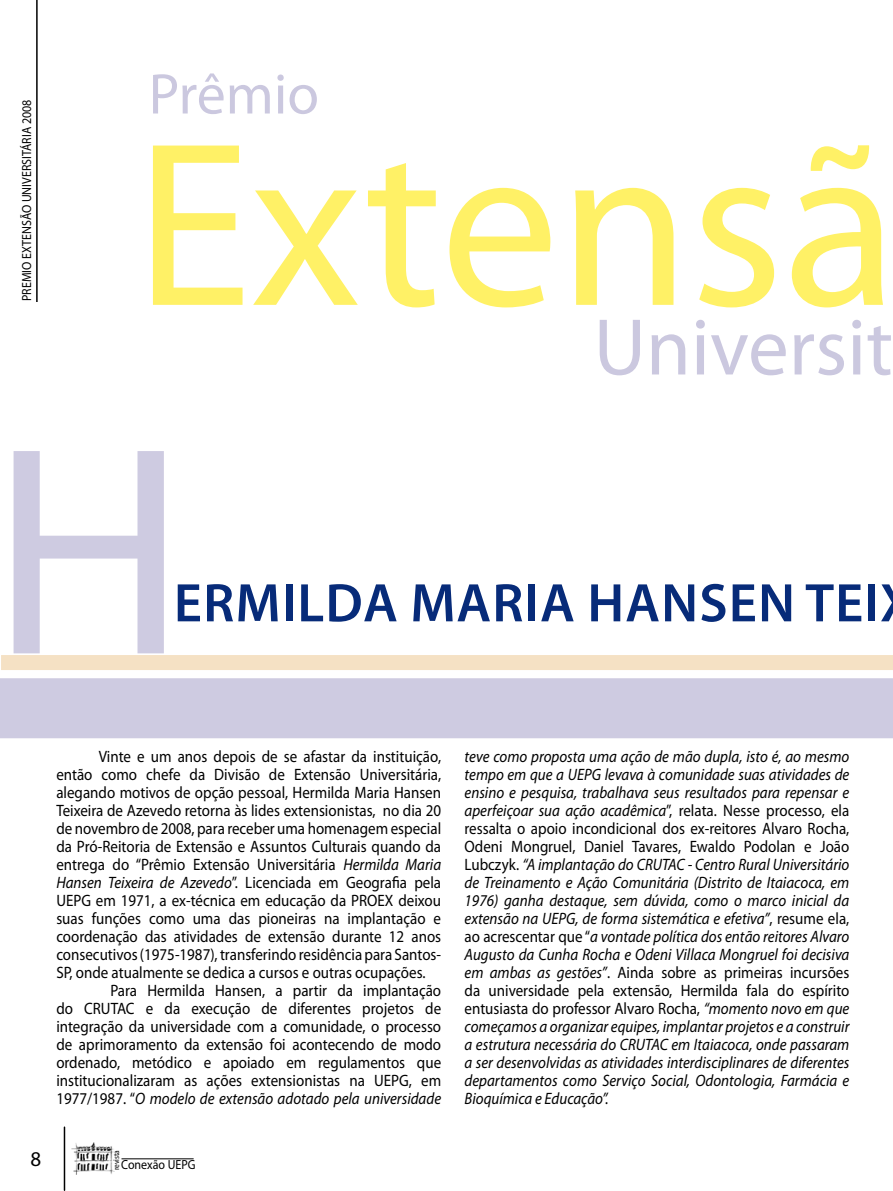
<style>
.page{position:relative;width:893px;height:1191px;background:#fff}
.page>*{position:absolute;margin:0;border:0;box-sizing:border-box;transform-origin:0 0}
.t1{font:300px "Myriad Pro";color:#cecbe1}
.t2{font:236.25px "Myriad Pro";color:#fff166}
.t3{font:81px "Myriad Pro";color:#cbc8df}
.t4{font:57.75px "Myriad Pro";color:#cbc8df}
.t5{font:600 54.75px "Myriad Pro";letter-spacing:.02em;color:#072b79}
.t6{font:21px "Myriad Pro";color:#000}
.t7{font:italic 16.5px/18px "Myriad Pro";color:#000;text-align:justify;scale:.91 1}
.t8{font:16.5px "Myriad Pro";color:#000;scale:.91 1}
.t9{font:13.2px "Myriad Pro";color:#000;scale:.91 1}
.t10{font:8.25px "Myriad Pro";letter-spacing:-.02em;color:#000;scale:.91 1}
.s1{font-style:italic}
.s2{font-style:normal}
</style>
<div class="page">
<hr style="left:36px;top:0;width:2px;height:302px;background:#000">
<hr style="left:64px;top:1127px;width:1px;height:63px;background:#000">
<img style="left:72px;top:1142px;width:42px;height:32px">
<hr style="left:121px;top:1158px;width:73px;height:1px;background:#000">
<div style="left:0;top:678px;width:893px;height:60px;background:#cecbe1"></div>
<div style="left:1px;top:655px;width:892px;height:15px;background:#f5e1c4"></div>
<p class="t9" style="left:19px;top:301px;width:223px;rotate:-90deg">PREMIO EXTENSÃO UNIVERSITÁRIA 2008</p>
<h3 class="t4" style="left:149px;top:58px;width:172px">Prêmio</h3>
<h2 class="t2" style="left:135px;top:80px;width:764px">Extensã</h2>
<h3 class="t3" style="left:594px;top:297px;width:301px">Universit</h3>
<h1 class="t1" style="left:-9px;top:368px;width:197px">H</h1>
<h3 class="t5" style="left:174px;top:568px;width:707px">ERMILDA MARIA HANSEN TEI</h3>
<p class="t8" style="left:99px;top:746px;width:378px">Vinte e um anos depois de se afastar da instituição,</p>
<p class="t8" style="left:56px;top:764px;width:424px">então como chefe da Divisão de Extensão Universitária,</p>
<p class="t8" style="left:56px;top:782px;width:424px">alegando motivos de opção pessoal, Hermilda Maria Hansen</p>
<p class="t8" style="left:56px;top:800px;width:424px">Teixeira de Azevedo retorna às lides extensionistas, no dia 20</p>
<p class="t8" style="left:56px;top:818px;width:424px">de novembro de 2008, para receber uma homenagem especial</p>
<p class="t8" style="left:56px;top:836px;width:424px">da Pró-Reitoria de Extensão e Assuntos Culturais quando da</p>
<p class="t8" style="left:56px;top:854px;width:424px">entrega do “Prêmio Extensão Universitária <span class="s1">Hermilda Maria</span></p>
<p class="t8" style="left:56px;top:872px;width:424px"><span class="s1">Hansen Teixeira de Azevedo</span>”. Licenciada em Geografia pela</p>
<p class="t8" style="left:56px;top:890px;width:424px">UEPG em 1971, a ex-técnica em educação da PROEX deixou</p>
<p class="t8" style="left:56px;top:908px;width:424px">suas funções como uma das pioneiras na implantação e</p>
<p class="t8" style="left:56px;top:926px;width:424px">coordenação das atividades de extensão durante 12 anos</p>
<p class="t8" style="left:56px;top:944px;width:424px">consecutivos (1975-1987), transferindo residência para Santos-</p>
<p class="t8" style="left:56px;top:962px;width:407px">SP, onde atualmente se dedica a cursos e outras ocupações.</p>
<p class="t8" style="left:110px;top:980px;width:365px">Para Hermilda Hansen, a partir da implantação</p>
<p class="t8" style="left:56px;top:998px;width:424px">do CRUTAC e da execução de diferentes projetos de</p>
<p class="t8" style="left:56px;top:1016px;width:424px">integração da universidade com a comunidade, o processo</p>
<p class="t8" style="left:56px;top:1034px;width:424px">de aprimoramento da extensão foi acontecendo de modo</p>
<p class="t8" style="left:56px;top:1052px;width:424px">ordenado, metódico e apoiado em regulamentos que</p>
<p class="t8" style="left:56px;top:1070px;width:424px">institucionalizaram as ações extensionistas na UEPG, em</p>
<p class="t7" style="left:56px;top:1089px;width:424px"><span class="s2">1977/1987. “</span>O modelo de extensão adotado pela universidade</p>
<p class="t6" style="left:30px;top:1146px;width:12px">8</p>
<p class="t10" style="left:111px;top:1170px;width:23px;rotate:-90deg">revista</p>
<p class="t9" style="left:121px;top:1156px;width:83px">Conexão UEPG</p>
<p class="t7" style="left:465px;top:747px;width:424px">teve como proposta uma ação de mão dupla, isto é, ao mesmo tempo em que a UEPG levava à comunidade suas atividades de ensino e pesquisa, trabalhava seus resultados para repensar e aperfeiçoar sua ação acadêmica<span class="s2">”, relata. Nesse processo, ela ressalta o apoio incondicional dos ex-reitores Alvaro Rocha, Odeni Mongruel, Daniel Tavares, Ewaldo Podolan e João Lubczyk.</span> “A implantação do CRUTAC - Centro Rural Universitário de Treinamento e Ação Comunitária (Distrito de Itaiacoca, em 1976) ganha destaque, sem dúvida, como o marco inicial da extensão na UEPG, de forma sistemática e efetiva”<span class="s2">, resume ela, ao acrescentar que “</span>a vontade política dos então reitores Alvaro Augusto da Cunha Rocha e Odeni Villaca Mongruel foi decisiva em ambas as gestões”<span class="s2">. Ainda sobre as primeiras incursões da universidade pela extensão, Hermilda fala do espírito entusiasta do professor Alvaro Rocha,</span> “momento novo em que começamos a organizar equipes, implantar projetos e a construir a estrutura necessária do CRUTAC em Itaiacoca, onde passaram a ser desenvolvidas as atividades interdisciplinares de diferentes departamentos como Serviço Social, Odontologia, Farmácia e Bioquímica e Educação”.</p>
</div>
